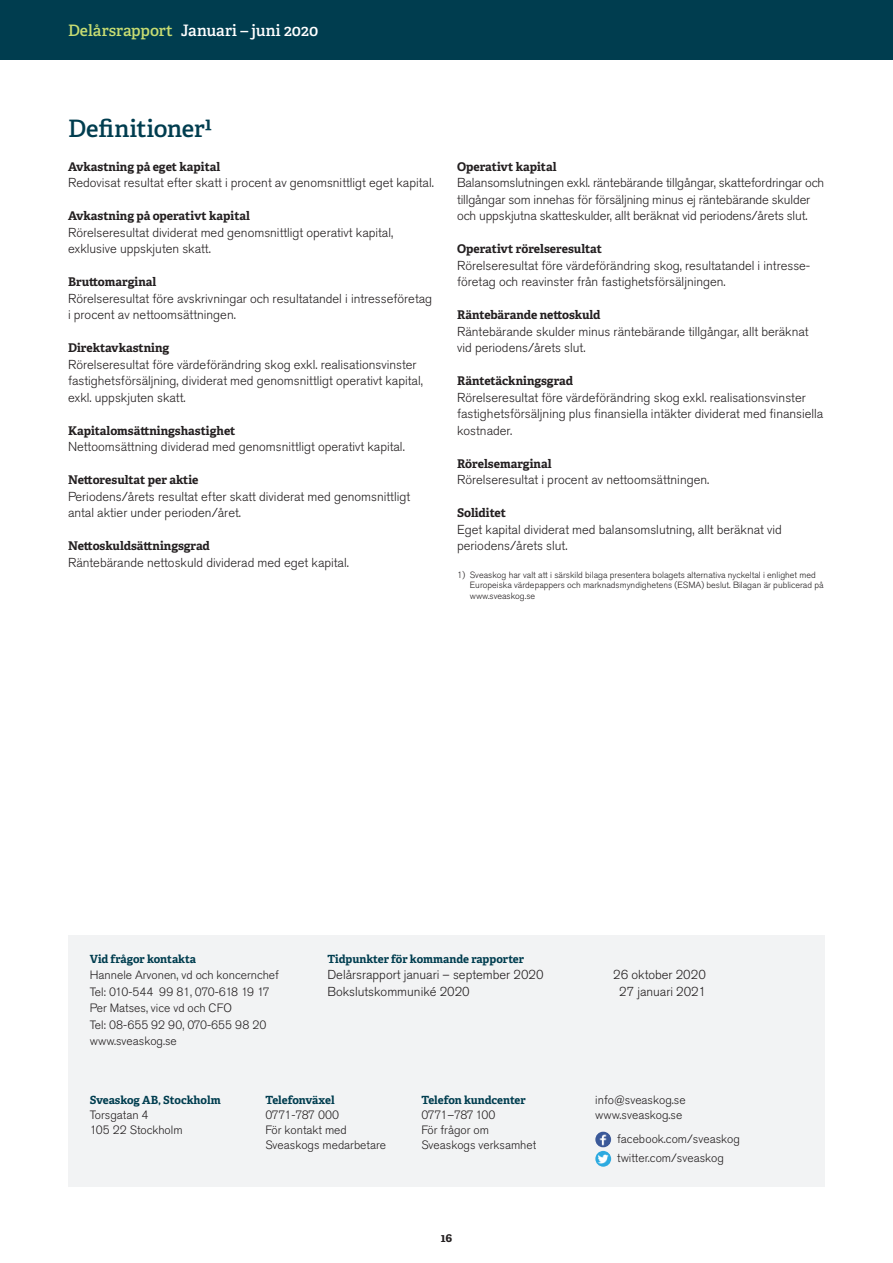
<style>
.page{position:relative;width:893px;height:1263px;background:#fff}
.page>*{position:absolute;margin:0;border:0;box-sizing:border-box;transform-origin:0 0}
.SVS_BV_Rubrik_1{font:600 24px "Adelle";letter-spacing:-.005em;color:#003d4f}
.t1{font:600 15.75px "Adelle";color:#fff}
.SVS_Bröd{font:300 12.9px/16.5px "Akzidenz Grotesk Std";color:#231f20}
.SVS_Mellis_1{font:700 12px "Adelle";color:#231f20}
.SVS_Bröd-2{font:300 12px/15px "Akzidenz Grotesk Std";color:#231f20}
.SVS_Bröd-3{font:300 12px "Akzidenz Grotesk Std";letter-spacing:-.05em;color:#231f20}
.SVS_Bröd-4{font:300 12px "Akzidenz Grotesk Std";letter-spacing:-.04em;color:#231f20}
.SVS_Mellis_1-2{font:700 11.25px "Adelle";letter-spacing:-.005em;color:#003d4f}
.SVS_Fotnot{font:300 9px/10.8px "Akzidenz Grotesk Std";color:#231f20}
.s1{color:#c7dc72}
</style>
<div class="page">
<div style="left:0;top:0;width:893px;height:60px;background:#003d4f"></div>
<div style="left:68px;top:935px;width:757px;height:251px;background:#f2f3f4"></div>
<img style="left:595px;top:1131px;width:16px;height:16px;border-radius:8px">
<img style="left:595px;top:1151px;width:16px;height:16px;border-radius:8px">
<p class="t1" style="left:68px;top:21px;width:252px"><span class="s1">Delårsrapport</span> Januari – juni 2020</p>
<p class="SVS_BV_Rubrik_1" style="left:68px;top:114px;width:145px">Definitioner1</p>
<p class="SVS_Mellis_1" style="left:68px;top:159px;width:154px">Avkastning på eget kapital</p>
<p class="SVS_Bröd" style="left:68px;top:175px;width:367px">Redovisat resultat efter skatt i procent av genomsnittligt eget kapital.</p>
<p class="SVS_Mellis_1" style="left:68px;top:208px;width:183px">Avkastning på operativt kapital</p>
<p class="SVS_Bröd" style="left:68px;top:224px;width:327px">Rörelseresultat dividerat med genomsnittligt operativt kapital, exklusive uppskjuten skatt.</p>
<p class="SVS_Mellis_1" style="left:68px;top:274px;width:90px">Bruttomarginal</p>
<p class="SVS_Bröd" style="left:68px;top:290px;width:366px">Rörelseresultat före avskrivningar och resultatandel i intresseföretag i procent av nettoomsättningen.</p>
<p class="SVS_Mellis_1" style="left:68px;top:340px;width:103px">Direktavkastning</p>
<p class="SVS_Bröd" style="left:68px;top:356px;width:356px">Rörelseresultat före värdeförändring skog exkl. realisationsvinster fastighetsförsäljning, dividerat med genomsnittligt operativt kapital, exkl. uppskjuten skatt.</p>
<p class="SVS_Mellis_1" style="left:68px;top:423px;width:169px">Kapitalomsättningshastighet</p>
<p class="SVS_Bröd" style="left:68px;top:439px;width:338px">Nettoomsättning dividerad med genomsnittligt operativt kapital.</p>
<p class="SVS_Mellis_1" style="left:68px;top:472px;width:132px">Nettoresultat per aktie</p>
<p class="SVS_Bröd" style="left:68px;top:488px;width:344px">Periodens/årets resultat efter skatt dividerat med genomsnittligt antal aktier under perioden/året.</p>
<p class="SVS_Mellis_1" style="left:68px;top:538px;width:143px">Nettoskuldsättningsgrad</p>
<p class="SVS_Bröd" style="left:68px;top:554px;width:282px">Räntebärande nettoskuld dividerad med eget kapital.</p>
<p class="SVS_Mellis_1" style="left:457px;top:159px;width:101px">Operativt kapital</p>
<p class="SVS_Bröd" style="left:457px;top:175px;width:369px">Balansomslutningen exkl. räntebärande tillgångar, skattefordringar och tillgångar som innehas för försäljning minus ej räntebärande skulder och uppskjutna skatteskulder, allt beräknat vid periodens/årets slut.</p>
<p class="SVS_Mellis_1" style="left:457px;top:241px;width:146px">Operativt rörelseresultat</p>
<p class="SVS_Bröd" style="left:457px;top:257px;width:354px">Rörelseresultat före värdeförändring skog, resultatandel i intresse&shy;företag och reavinster från fastighetsförsäljningen.</p>
<p class="SVS_Mellis_1" style="left:457px;top:307px;width:145px">Räntebärande nettoskuld</p>
<p class="SVS_Bröd" style="left:457px;top:323px;width:353px">Räntebärande skulder minus räntebärande tillgångar, allt beräknat vid periodens/årets slut.</p>
<p class="SVS_Mellis_1" style="left:457px;top:373px;width:117px">Räntetäckningsgrad</p>
<p class="SVS_Bröd" style="left:457px;top:389px;width:368px">Rörelseresultat före värdeförändring skog exkl. realisationsvinster fastighetsförsäljning plus finansiella intäkter dividerat med finansiella kostnader.</p>
<p class="SVS_Mellis_1" style="left:457px;top:456px;width:96px">Rörelsemarginal</p>
<p class="SVS_Bröd" style="left:457px;top:472px;width:254px">Rörelseresultat i procent av nettoomsättningen.</p>
<p class="SVS_Mellis_1" style="left:457px;top:505px;width:50px">Soliditet</p>
<p class="SVS_Bröd" style="left:457px;top:521px;width:326px">Eget kapital dividerat med balansomslutning, allt beräknat vid periodens/årets slut.</p>
<p class="SVS_Fotnot" style="left:470px;top:569px;width:355px;text-indent:-13px">1) Sveaskog har valt att i särskild bilaga presentera bolagets alternativa nyckeltal i enlighet med<br>Europeiska värdepappers och marknadsmyndighetens (ESMA) beslut. Bilagan är publicerad på www.sveaskog.se</p>
<p class="SVS_Mellis_1-2" style="left:90px;top:952px;width:108px">Vid frågor kontakta</p>
<p class="SVS_Bröd-2" style="left:90px;top:968px;width:191px">Hannele Arvonen, vd och koncernchef</p>
<p class="SVS_Bröd-3" style="left:90px;top:985px;width:181px">Tel: 010-544 99 81, 070-618 19 17</p>
<p class="SVS_Bröd-2" style="left:90px;top:1001px;width:144px">Per Matses, vice vd och CFO</p>
<p class="SVS_Bröd-2" style="left:90px;top:1017px;width:178px">Tel: 08-655 92 90, 070-655 98 20</p>
<p class="SVS_Bröd-2" style="left:90px;top:1034px;width:89px">www.sveaskog.se</p>
<p class="SVS_Mellis_1-2" style="left:327px;top:952px;width:198px">Tidpunkter för kommande rapporter</p>
<p class="SVS_Bröd" style="left:327px;top:967px;width:218px">Delårsrapport januari – september 2020</p>
<p class="SVS_Bröd" style="left:613px;top:967px;width:94px">26 oktober 2020</p>
<p class="SVS_Bröd" style="left:327px;top:983px;width:144px">Bokslutskommuniké 2020</p>
<p class="SVS_Bröd" style="left:619px;top:983px;width:88px">27 januari 2021</p>
<p class="SVS_Mellis_1-2" style="left:90px;top:1093px;width:132px">Sveaskog AB, Stockholm</p>
<p class="SVS_Bröd-2" style="left:90px;top:1107px;width:94px">Torsgatan 4<br>105 22 Stockholm</p>
<p class="SVS_Mellis_1-2" style="left:265px;top:1093px;width:71px">Telefonväxel</p>
<p class="SVS_Bröd-4" style="left:265px;top:1108px;width:75px">0771-787 000</p>
<p class="SVS_Bröd-2" style="left:265px;top:1122px;width:122px">För kontakt med<br>Sveaskogs medarbetare</p>
<p class="SVS_Mellis_1-2" style="left:421px;top:1093px;width:106px">Telefon kundcenter</p>
<p class="SVS_Bröd-4" style="left:421px;top:1108px;width:76px">0771–787 100</p>
<p class="SVS_Bröd-2" style="left:421px;top:1122px;width:116px">För frågor om<br>Sveaskogs verksamhet</p>
<p class="SVS_Mellis_1" style="left:441px;top:1230px;width:13px">16</p>
<p class="SVS_Bröd-2" style="left:595px;top:1093px;width:92px">info@sveaskog.se</p>
<p class="SVS_Bröd-2" style="left:595px;top:1108px;width:89px">www.sveaskog.se</p>
<p class="SVS_Bröd-2" style="left:617px;top:1131px;width:124px">facebook.com/sveaskog</p>
<p class="SVS_Bröd-2" style="left:617px;top:1151px;width:108px">twitter.com/sveaskog</p>
</div>
